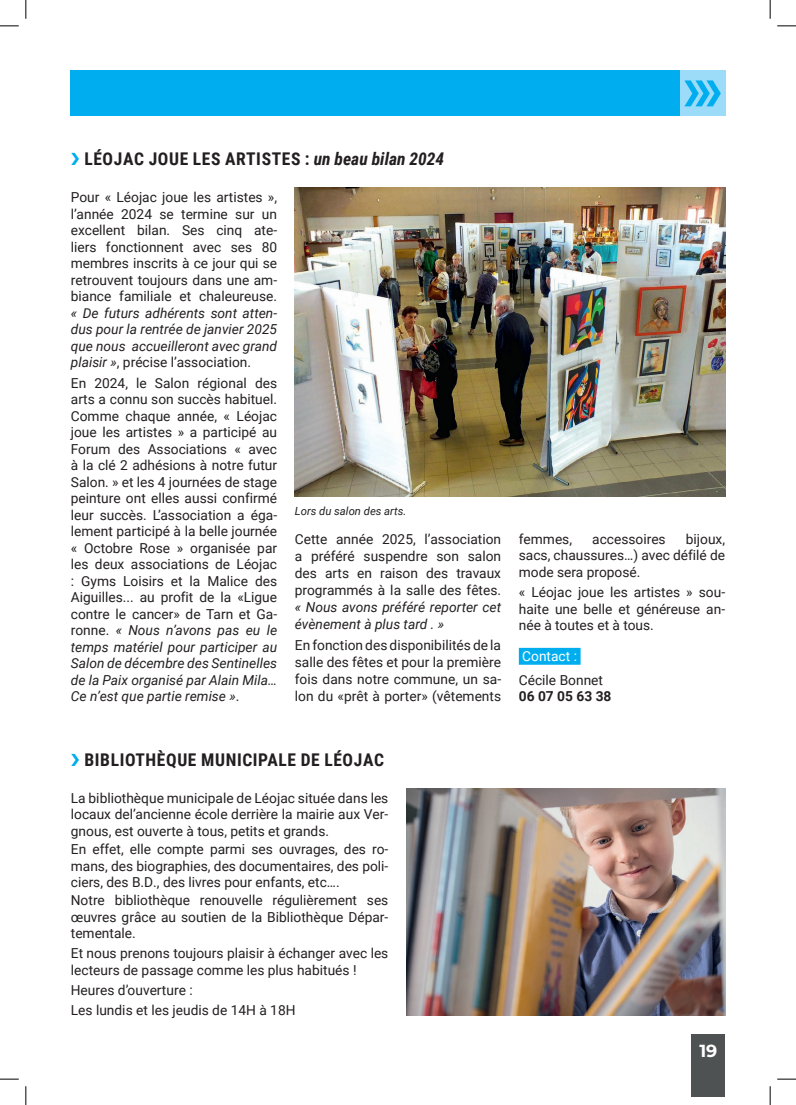
<style>
.page{position:relative;width:796px;height:1105px;background:#fff}
.page>*{position:absolute;margin:0;border:0;box-sizing:border-box;transform-origin:0 0}
.t1{font:700 17.5px "Roboto Condensed";letter-spacing:.035em;color:#231f20}
.t2{font:700 17.5px "Montserrat";color:#fff}
.t3{font:13.75px/16.5px "Roboto";color:#231f20;text-align:justify}
.t4{font:italic 13.75px/16.5px "Roboto";color:#231f20;text-align:justify}
.t5{font:700 13.75px "Roboto";color:#231f20}
.t6{font:13.75px "Roboto";color:#fff}
.t7{font:italic 11.25px "Roboto";color:#231f20}
.s1{color:#00aeef}
.s2{font-style:italic}
.s3{font-style:normal}
</style>
<div class="page">
<div style="left:691px;top:1033px;width:34px;height:63px;background:#4f5252"></div>
<div style="left:71px;top:71px;width:654px;height:45px;background:#00aeef"></div>
<div style="left:680px;top:71px;width:45px;height:45px;background:#9cdcf8"></div>
<svg style="left:684px;top:80px;width:37px;height:26px"></svg>
<div style="left:519px;top:647px;width:61px;height:17px;background:#00aeef"></div>
<img style="left:295px;top:188px;width:430px;height:308px">
<img style="left:406px;top:788px;width:319px;height:226px">
<svg style="left:0;top:25px;width:19px;height:2px"></svg>
<svg style="left:777px;top:25px;width:19px;height:2px"></svg>
<svg style="left:0;top:1078px;width:19px;height:1px"></svg>
<svg style="left:777px;top:1078px;width:19px;height:1px"></svg>
<svg style="left:25px;top:0;width:2px;height:19px"></svg>
<svg style="left:25px;top:1086px;width:2px;height:18px"></svg>
<svg style="left:769px;top:0;width:2px;height:19px"></svg>
<svg style="left:769px;top:1086px;width:2px;height:18px"></svg>
<p class="t1" style="left:71px;top:147px;width:375px"><span class="s1">❯</span> LÉOJAC JOUE LES ARTISTES : <span class="s2">un beau bilan 2024</span></p>
<p class="t3" style="left:71px;top:189px;width:208px">Pour « Léojac joue les artistes », l’année 2024 se termine sur un excellent bilan. Ses cinq ate&shy;liers fonctionnent avec ses 80 membres inscrits à ce jour qui se retrouvent toujours dans une am&shy;biance familiale et chaleureuse.</p>
<p class="t4" style="left:71px;top:304px;width:208px">« De futurs adhérents sont atten&shy;dus pour la rentrée de janvier 2025 que nous accueilleront avec grand plaisir »<span class="s3">, précise l’association.</span></p>
<p class="t3" style="left:71px;top:374px;width:208px">En 2024, le Salon régional des arts a connu son succès habituel.<br>Comme chaque année, « Léojac joue les artistes » a participé au Forum des Associations « avec à la clé 2 adhésions à notre futur Salon. » et les 4 journées de stage peinture ont elles aussi confirmé leur succès. L’association a éga&shy;lement participé à la belle journée « Octobre Rose » organisée par les deux associations de Léojac : Gyms Loisirs et la Malice des Aiguilles... au profit de la «Ligue contre le cancer» de Tarn et Ga&shy;ronne. <span class="s2">« Nous n’avons pas eu le temps matériel pour participer au Salon de décembre des Sentinelles de la Paix organisé par Alain Mila… Ce n’est que partie remise »</span>.</p>
<p class="t7" style="left:295px;top:502px;width:113px">Lors du salon des arts.</p>
<p class="t3" style="left:295px;top:529px;width:208px;line-height:17.1px">Cette année 2025, l’association a préféré suspendre son salon des arts en raison des travaux programmés à la salle des fêtes.</p>
<p class="t4" style="left:295px;top:598px;width:208px;line-height:17.1px">« Nous avons préféré reporter cet évènement à plus tard . »</p>
<p class="t3" style="left:295px;top:636px;width:208px;line-height:17.1px">En fonction des disponibilités de la salle des fêtes et pour la première fois dans notre commune, un sa&shy;lon du «prêt à porter» (vêtements</p>
<p class="t3" style="left:519px;top:530px;width:55px">femmes,</p>
<p class="t3" style="left:592px;top:530px;width:75px">accessoires</p>
<p class="t3" style="left:519px;top:530px;width:208px;text-indent:167px">bijoux, sacs, chaussures…) avec défilé de mode sera proposé.</p>
<p class="t3" style="left:519px;top:583px;width:208px">« Léojac joue les artistes » sou&shy;haite une belle et généreuse an&shy;née à toutes et à tous.</p>
<p class="t6" style="left:522px;top:646px;width:56px">Contact :</p>
<p class="t3" style="left:519px;top:671px;width:86px">Cécile Bonnet</p>
<p class="t5" style="left:519px;top:686px;width:94px">06 07 05 63 38</p>
<p class="t1" style="left:71px;top:747px;width:315px"><span class="s1">❯</span> BIBLIOTHÈQUE MUNICIPALE DE LÉOJAC</p>
<p class="t3" style="left:71px;top:788px;width:319px">La bibliothèque municipale de Léojac située dans les locaux del’ancienne école derrière la mairie aux Ver&shy;gnous, est ouverte à tous, petits et grands.</p>
<p class="t3" style="left:71px;top:840px;width:319px">En effet, elle compte parmi ses ouvrages, des ro&shy;mans, des biographies, des documentaires, des poli&shy;ciers, des B.D., des livres pour enfants, etc….</p>
<p class="t3" style="left:71px;top:891px;width:319px">Notre bibliothèque renouvelle régulièrement ses œuvres grâce au soutien de la Bibliothèque Dépar&shy;tementale.</p>
<p class="t3" style="left:71px;top:944px;width:319px">Et nous prenons toujours plaisir à échanger avec les lecteurs de passage comme les plus habitués !</p>
<p class="t3" style="left:71px;top:979px;width:226px;line-height:20px">Heures d’ouverture :<br>Les lundis et les jeudis de 14H à 18H</p>
<p class="t2" style="left:699px;top:1037px;width:20px">19</p>
</div>
